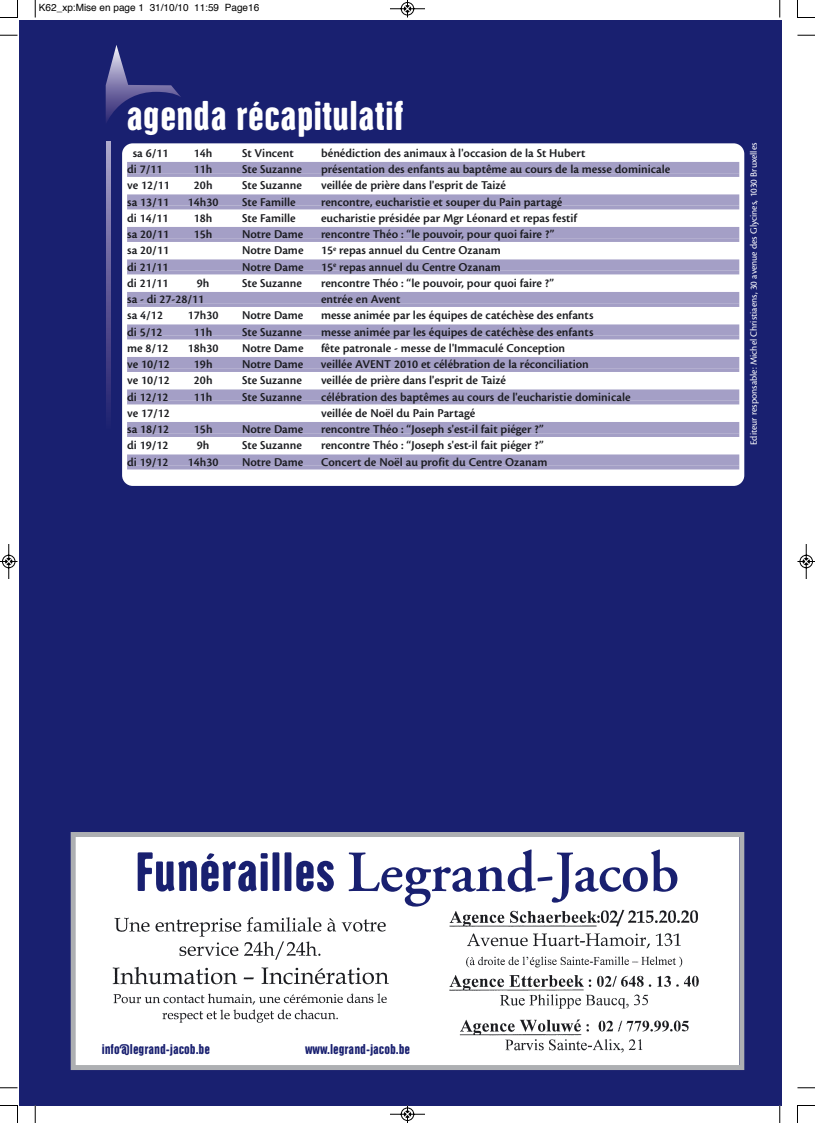
<style>
.page{position:relative;width:815px;height:1123px;background:#fff}
.page>*{position:absolute;margin:0;border:0;box-sizing:border-box;transform-origin:0 0}
.t1{font:600 58px "Adobe Garamond Pro";color:#192070}
.t2{font:43.75px "Hector Rounded";color:#fff}
.t3{font:15px "Hector Rounded";color:#192070}
.t4{font:12.5px "Cronos MM 574 11";color:#1b1c20}
.t5{font:10px "Cronos MM 408 11";color:#fff}
.t6{font:10px "Helvetica";color:#000}
.s1{font-family:"Hector Rounded";font-weight:400}
</style>
<div class="page">
<div style="left:20px;top:20px;width:761px;height:1085px;background:#192070"></div>
<div style="left:122px;top:143px;width:622px;height:343px;background:#fff;border-radius:11px"></div>
<div style="left:127px;top:162px;width:612px;height:11px;background:#a49fc6"></div>
<hr style="left:127px;top:173px;width:612px;height:4px;background:#a49fc6">
<div style="left:127px;top:194px;width:612px;height:12px;background:#a49fc6"></div>
<hr style="left:127px;top:206px;width:612px;height:3px;background:#a49fc6">
<div style="left:127px;top:227px;width:612px;height:11px;background:#a49fc6"></div>
<hr style="left:127px;top:238px;width:612px;height:4px;background:#a49fc6">
<div style="left:127px;top:259px;width:612px;height:12px;background:#a49fc6"></div>
<hr style="left:127px;top:271px;width:612px;height:3px;background:#a49fc6">
<div style="left:127px;top:292px;width:612px;height:11px;background:#a49fc6"></div>
<hr style="left:127px;top:303px;width:612px;height:4px;background:#a49fc6">
<div style="left:127px;top:324px;width:612px;height:12px;background:#a49fc6"></div>
<hr style="left:127px;top:336px;width:612px;height:3px;background:#a49fc6">
<div style="left:127px;top:357px;width:612px;height:11px;background:#a49fc6"></div>
<svg style="left:127px;top:368px;width:612px;height:4px;fill:#a6a1c7"></svg>
<div style="left:127px;top:389px;width:612px;height:12px;background:#a49fc6"></div>
<hr style="left:127px;top:401px;width:612px;height:3px;background:#a49fc6">
<div style="left:127px;top:422px;width:612px;height:11px;background:#a49fc6"></div>
<svg style="left:127px;top:433px;width:612px;height:4px;fill:#a5a0c6"></svg>
<div style="left:127px;top:454px;width:612px;height:12px;background:#a49fc6"></div>
<hr style="left:127px;top:466px;width:612px;height:3px;background:#a49fc6">
<div style="left:76px;top:837px;width:663px;height:228px;background:#fff"></div>
<div style="left:71px;top:832px;width:673px;height:238px;border:5px solid #adafb2"></div>
<img style="left:112px;top:917px;width:277px;height:106px">
<img style="left:449px;top:909px;width:250px;height:144px">
<svg style="left:106px;top:141px;width:5px;height:274px"></svg>
<svg style="left:106px;top:45px;width:75px;height:77px"></svg>
<svg style="left:35px;top:0;width:1px;height:18px"></svg>
<svg style="left:0;top:35px;width:18px;height:1px"></svg>
<svg style="left:779px;top:0;width:1px;height:18px"></svg>
<svg style="left:797px;top:35px;width:18px;height:1px"></svg>
<svg style="left:35px;top:1105px;width:1px;height:18px"></svg>
<svg style="left:0;top:1087px;width:18px;height:1px"></svg>
<svg style="left:779px;top:1105px;width:1px;height:18px"></svg>
<svg style="left:797px;top:1087px;width:18px;height:1px"></svg>
<svg style="left:0;top:0;width:18px;height:18px"></svg>
<svg style="left:797px;top:0;width:18px;height:18px"></svg>
<svg style="left:0;top:1105px;width:18px;height:18px"></svg>
<svg style="left:797px;top:1105px;width:18px;height:18px"></svg>
<svg style="left:390px;top:0;width:35px;height:18px"></svg>
<svg style="left:389px;top:1105px;width:37px;height:18px"></svg>
<svg style="left:0;top:544px;width:18px;height:35px"></svg>
<svg style="left:797px;top:544px;width:18px;height:35px"></svg>
<p class="t6" style="left:39px;top:4px;width:222px">K62_xp:Mise en page 1 31/10/10 11:59 Page16</p>
<h2 class="t2" style="left:126px;top:101px;width:279px">agenda récapitulatif</h2>
<p class="t4" style="left:133px;top:148px;width:37px">sa 6/11</p>
<p class="t4" style="left:194px;top:148px;width:20px">14h</p>
<p class="t4" style="left:242px;top:148px;width:53px">St Vincent</p>
<p class="t4" style="left:321px;top:148px;width:266px">bénédiction des animaux à l'occasion de la St Hubert</p>
<p class="t4" style="left:127px;top:165px;width:37px">di 7/11</p>
<p class="t4" style="left:194px;top:165px;width:20px">11h</p>
<p class="t4" style="left:242px;top:165px;width:61px">Ste Suzanne</p>
<p class="t4" style="left:321px;top:165px;width:351px">présentation des enfants au baptême au cours de la messe dominicale</p>
<p class="t4" style="left:127px;top:181px;width:44px">ve 12/11</p>
<p class="t4" style="left:194px;top:181px;width:20px">20h</p>
<p class="t4" style="left:242px;top:181px;width:61px">Ste Suzanne</p>
<p class="t4" style="left:321px;top:181px;width:186px">veillée de prière dans l'esprit de Taizé</p>
<p class="t4" style="left:127px;top:197px;width:43px">sa 13/11</p>
<p class="t4" style="left:188px;top:197px;width:32px">14h30</p>
<p class="t4" style="left:242px;top:197px;width:55px">Ste Famille</p>
<p class="t4" style="left:321px;top:197px;width:243px">rencontre, eucharistie et souper du Pain partagé</p>
<p class="t4" style="left:127px;top:213px;width:43px">di 14/11</p>
<p class="t4" style="left:194px;top:213px;width:20px">18h</p>
<p class="t4" style="left:242px;top:213px;width:55px">Ste Famille</p>
<p class="t4" style="left:321px;top:213px;width:257px">eucharistie présidée par Mgr Léonard et repas festif</p>
<p class="t4" style="left:127px;top:230px;width:43px">sa 20/11</p>
<p class="t4" style="left:194px;top:230px;width:20px">15h</p>
<p class="t4" style="left:242px;top:230px;width:63px">Notre Dame</p>
<p class="t4" style="left:321px;top:230px;width:235px">rencontre Théo : “le pouvoir, pour quoi faire ?”</p>
<p class="t4" style="left:127px;top:246px;width:43px">sa 20/11</p>
<p class="t4" style="left:242px;top:246px;width:63px">Notre Dame</p>
<p class="t4" style="left:321px;top:246px;width:181px">15<sup>e</sup> repas annuel du Centre Ozanam</p>
<p class="t4" style="left:127px;top:262px;width:43px">di 21/11</p>
<p class="t4" style="left:242px;top:262px;width:63px">Notre Dame</p>
<p class="t4" style="left:321px;top:262px;width:181px">15<sup>e</sup> repas annuel du Centre Ozanam</p>
<p class="t4" style="left:127px;top:278px;width:43px">di 21/11</p>
<p class="t4" style="left:197px;top:278px;width:14px">9h</p>
<p class="t4" style="left:242px;top:278px;width:61px">Ste Suzanne</p>
<p class="t4" style="left:321px;top:278px;width:235px">rencontre Théo : “le pouvoir, pour quoi faire ?”</p>
<p class="t4" style="left:127px;top:295px;width:79px">sa - di 27-28/11</p>
<p class="t4" style="left:321px;top:295px;width:81px">entrée en Avent</p>
<p class="t4" style="left:127px;top:311px;width:37px">sa 4/12</p>
<p class="t4" style="left:188px;top:311px;width:32px">17h30</p>
<p class="t4" style="left:242px;top:311px;width:63px">Notre Dame</p>
<p class="t4" style="left:321px;top:311px;width:274px">messe animée par les équipes de catéchèse des enfants</p>
<p class="t4" style="left:127px;top:327px;width:37px">di 5/12</p>
<p class="t4" style="left:194px;top:327px;width:20px">11h</p>
<p class="t4" style="left:242px;top:327px;width:61px">Ste Suzanne</p>
<p class="t4" style="left:321px;top:327px;width:274px">messe animée par les équipes de catéchèse des enfants</p>
<p class="t4" style="left:127px;top:343px;width:43px">me 8/12</p>
<p class="t4" style="left:188px;top:343px;width:32px">18h30</p>
<p class="t4" style="left:242px;top:343px;width:63px">Notre Dame</p>
<p class="t4" style="left:321px;top:343px;width:246px">fête patronale - messe de l'Immaculé Conception</p>
<p class="t4" style="left:127px;top:360px;width:44px">ve 10/12</p>
<p class="t4" style="left:194px;top:360px;width:20px">19h</p>
<p class="t4" style="left:242px;top:360px;width:63px">Notre Dame</p>
<p class="t4" style="left:321px;top:360px;width:269px">veillée AVENT 2010 et célébration de la réconciliation</p>
<p class="t4" style="left:127px;top:376px;width:44px">ve 10/12</p>
<p class="t4" style="left:194px;top:376px;width:20px">20h</p>
<p class="t4" style="left:242px;top:376px;width:61px">Ste Suzanne</p>
<p class="t4" style="left:321px;top:376px;width:186px">veillée de prière dans l'esprit de Taizé</p>
<p class="t4" style="left:127px;top:392px;width:43px">di 12/12</p>
<p class="t4" style="left:194px;top:392px;width:20px">11h</p>
<p class="t4" style="left:242px;top:392px;width:61px">Ste Suzanne</p>
<p class="t4" style="left:321px;top:392px;width:311px">célébration des baptêmes au cours de l'eucharistie dominicale</p>
<p class="t4" style="left:127px;top:408px;width:44px">ve 17/12</p>
<p class="t4" style="left:321px;top:408px;width:156px">veillée de Noël du Pain Partagé</p>
<p class="t4" style="left:127px;top:425px;width:43px">sa 18/12</p>
<p class="t4" style="left:194px;top:425px;width:20px">15h</p>
<p class="t4" style="left:242px;top:425px;width:63px">Notre Dame</p>
<p class="t4" style="left:321px;top:425px;width:224px">rencontre Théo : “Joseph s'est-il fait piéger ?”</p>
<p class="t4" style="left:127px;top:441px;width:43px">di 19/12</p>
<p class="t4" style="left:197px;top:441px;width:14px">9h</p>
<p class="t4" style="left:242px;top:441px;width:61px">Ste Suzanne</p>
<p class="t4" style="left:321px;top:441px;width:224px">rencontre Théo : “Joseph s'est-il fait piéger ?”</p>
<p class="t4" style="left:127px;top:457px;width:43px">di 19/12</p>
<p class="t4" style="left:188px;top:457px;width:32px">14h30</p>
<p class="t4" style="left:242px;top:457px;width:63px">Notre Dame</p>
<p class="t4" style="left:321px;top:457px;width:228px">Concert de Noël au profit du Centre Ozanam</p>
<p class="t5" style="left:750px;top:445px;width:304px;rotate:-90deg">Editeur responsable: Michel Christiaens, 30 avenue des Glycines, 1030 Bruxelles</p>
<h1 class="t1" style="left:136px;top:849px;width:545px"><span class="s1">Funérailles</span> Legrand-Jacob</h1>
<p class="t3" style="left:102px;top:1044px;width:110px">info@legrand-jacob.be</p>
<p class="t3" style="left:305px;top:1044px;width:107px">www.legrand-jacob.be</p>
</div>
